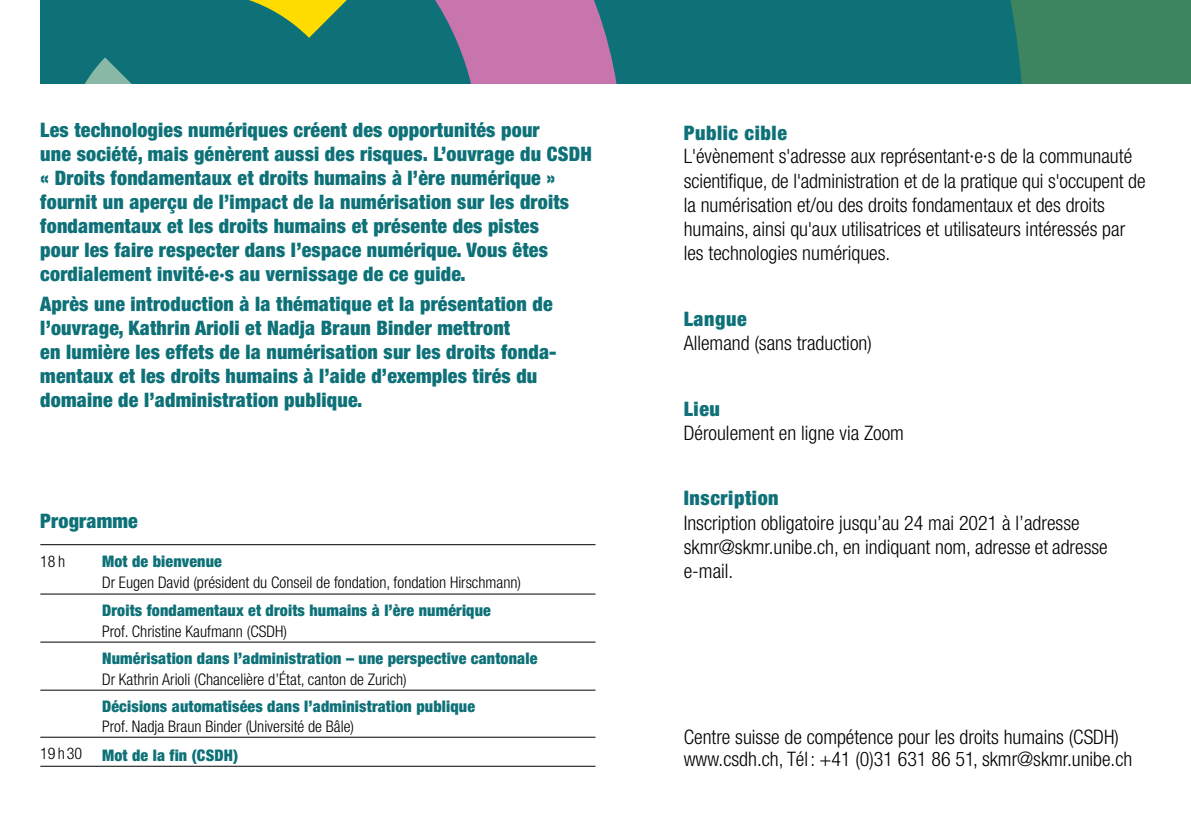
<style>
.page{position:relative;width:1191px;height:840px;background:#fff}
.page>*{position:absolute;margin:0;border:0;box-sizing:border-box;transform-origin:0 0}
.t1{font:900 condensed 20px/24px "Helvetica Neue";letter-spacing:.01em;color:#0e7178}
.t2{font:300 condensed 20px/24px "Helvetica Neue";color:#000}
.t3{font:900 condensed 20px "Helvetica Neue";letter-spacing:.03em;color:#0e7178}
.t4{font:300 condensed 16px "Helvetica Neue";color:#000}
.t5{font:900 condensed 16px "Helvetica Neue";letter-spacing:.01em;color:#0e7178}
.s1{font-weight:900;color:#0e7178}
.s2{font-family:"GT Haptik";font-stretch:normal}
</style>
<div class="page">
<hr style="left:40px;top:544px;width:555px;height:1px;background:#000">
<hr style="left:40px;top:593px;width:555px;height:1px;background:#000">
<hr style="left:40px;top:641px;width:555px;height:1px;background:#000">
<hr style="left:40px;top:689px;width:555px;height:1px;background:#000">
<hr style="left:40px;top:736px;width:555px;height:1px;background:#000">
<hr style="left:40px;top:765px;width:555px;height:1px;background:#000">
<div style="left:40px;top:0;width:1151px;height:84px;background:#0e7178"></div>
<svg style="left:85px;top:57px;width:47px;height:27px"></svg>
<svg style="left:249px;top:0;width:98px;height:38px"></svg>
<svg style="left:435px;top:0;width:182px;height:84px"></svg>
<div style="left:1010px;top:0;width:181px;height:84px;background:#3d8560"></div>
<p class="t1" style="left:40px;top:117px;width:553px">Les technologies numériques créent des opportunités pour<br>une société, mais génèrent aussi des risques. L’ouvrage du CSDH « Droits fondamentaux et droits humains à l’ère numérique » fournit un aperçu de l’impact de la numérisation sur les droits fondamentaux et les droits humains et présente des pistes<br>pour les faire respecter dans l’espace numérique. Vous êtes cordialement invité·e·s au vernissage de ce guide.</p>
<p class="t1" style="left:40px;top:291px;width:518px">Après une introduction à la thématique et la présentation de l’ouvrage, Kathrin Arioli et Nadja Braun Binder mettront<br>en lumière les effets de la numérisation sur les droits fonda&shy;mentaux et les droits humains à l’aide d’exemples tirés du domaine de l’administration publique.</p>
<p class="t1" style="left:40px;top:508px;width:99px">Programme</p>
<p class="t4" style="left:40px;top:551px;width:26px">18h</p>
<p class="t5" style="left:102px;top:551px;width:121px">Mot de bienvenue</p>
<p class="t4" style="left:102px;top:572px;width:420px">Dr Eugen David (président du Conseil de fondation, fondation Hirschmann)</p>
<p class="t5" style="left:102px;top:600px;width:390px">Droits fondamentaux et droits humains à l’ère numérique</p>
<p class="t4" style="left:102px;top:621px;width:186px">Prof. Christine Kaufmann (CSDH)</p>
<p class="t5" style="left:102px;top:648px;width:437px">Numérisation dans l’administration – une perspective cantonale</p>
<p class="t4" style="left:102px;top:669px;width:306px">Dr Kathrin Arioli (Chancelière d’État, canton de Zurich)</p>
<p class="t5" style="left:102px;top:696px;width:374px">Décisions automatisées dans l’administration publique</p>
<p class="t4" style="left:102px;top:716px;width:253px">Prof. Nadja Braun Binder (Université de Bâle)</p>
<p class="t5" style="left:102px;top:744px;width:138px">Mot de la fin (CSDH)</p>
<p class="t4" style="left:40px;top:743px;width:43px">19h30</p>
<p class="t2" style="left:684px;top:120px;width:463px"><span class="s1">Public cible<br></span>L<span class="s2">'</span>évènement s<span class="s2">'</span>adresse aux représentant·e·s de la communauté scientifique, de l<span class="s2">'</span>administration et de la pratique qui s<span class="s2">'</span>occupent de la numérisation et/ou des droits fondamentaux et des droits humains, ainsi qu<span class="s2">'</span>aux utilisatrices et utilisateurs intéressés par les technologies numériques.</p>
<p class="t1" style="left:684px;top:306px;width:65px">Langue</p>
<p class="t2" style="left:684px;top:330px;width:190px">Allemand (sans traduction)</p>
<p class="t1" style="left:684px;top:396px;width:38px">Lieu</p>
<p class="t2" style="left:684px;top:420px;width:222px">Déroulement en ligne via Zoom</p>
<p class="t3" style="left:684px;top:485px;width:96px">Inscription</p>
<p class="t2" style="left:684px;top:510px;width:425px">Inscription obligatoire jusqu’au 24 mai 2021 à l’adresse skmr@skmr.unibe.ch, en indiquant nom, adresse et adresse e-mail.</p>
<p class="t2" style="left:684px;top:724px;width:450px;line-height:22.6px">Centre suisse de compétence pour les droits humains (CSDH) www.csdh.ch, Tél : +41 (0)31 631 86 51, skmr@skmr.unibe.ch</p>
</div>
